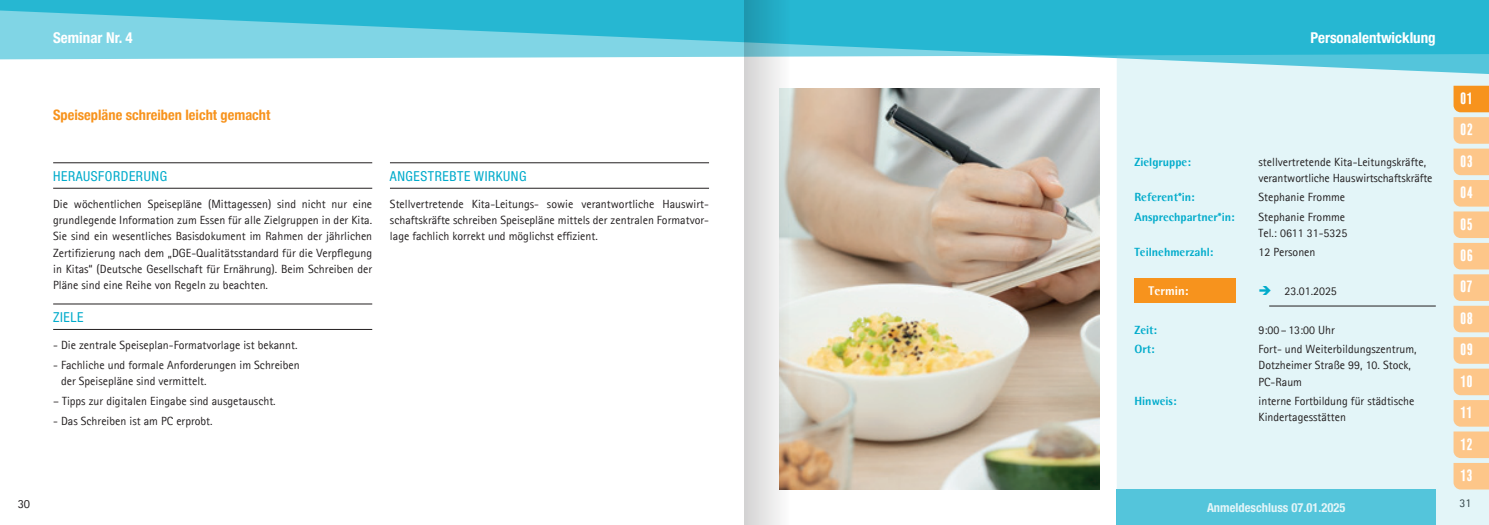
<style>
.page{position:relative;width:1489px;height:525px;background:#fff}
.page>*{position:absolute;margin:0;border:0;box-sizing:border-box;transform-origin:0 0}
.t1{font:700 condensed 15px "Helvetica Neue";color:#fff}
.t2{font:15px/31.4px "Balboa Plus Fill";letter-spacing:-.01em;color:#fff;text-align:justify}
.t3{font:700 condensed 14.38px "Helvetica Neue";color:#f7931d}
.t4{font:condensed 13.75px "Helvetica Neue";letter-spacing:.04em;color:#00abcb}
.t5{font:700 condensed 12.5px "Helvetica Neue";color:#fff}
.t6{font:800 12.5px "Agfa Rotis Semisans";color:#fff}
.t7{font:12.5px "Agfa Rotis Sans Serif";color:#231f20}
.t8{font:11.88px/16.2px "Agfa Rotis Sans Serif";color:#231f20}
.t9{font:800 11.88px "Agfa Rotis Semisans";color:#00abcb}
.s1{color:#00abcb}
</style>
<div class="page">
<svg style="left:0;top:0;width:1488px;height:60px;background:#47c2d9"></svg>
<svg style="left:1116px;top:54px;width:372px;height:470px;background:#d4f0f4"></svg>
<hr style="left:1269px;top:305px;width:166px;height:1px;background:#231f20">
<div style="left:1134px;top:277px;width:101px;height:25px;background:#f7931d"></div>
<hr style="left:390px;top:162px;width:319px;height:1px;background:#231f20">
<hr style="left:390px;top:188px;width:319px;height:1px;background:#231f20">
<hr style="left:53px;top:162px;width:319px;height:1px;background:#231f20">
<hr style="left:53px;top:188px;width:319px;height:1px;background:#231f20">
<hr style="left:53px;top:303px;width:319px;height:1px;background:#231f20">
<hr style="left:53px;top:329px;width:319px;height:1px;background:#231f20">
<img style="left:826px;top:89px;width:272px;height:400px">
<svg style="left:1453px;top:86px;width:35px;height:403px;background:#f8ca94"></svg>
<svg style="left:744px;top:0;width:82px;height:524px;background:#cbd3ce"></svg>
<p class="t1" style="left:53px;top:28px;width:81px">Seminar Nr. 4</p>
<p class="t3" style="left:53px;top:103px;width:219px">Speisepläne schreiben leicht gemacht</p>
<p class="t4" style="left:53px;top:168px;width:115px">HERAUSFORDERUNG</p>
<p class="t8" style="left:53px;top:195px;width:320px;text-align:justify">Die wöchentlichen Speisepläne (Mittagessen) sind nicht nur eine grundlegende Information zum Essen für alle Zielgruppen in der Kita.<br>Sie sind ein wesentliches Basisdokument im Rahmen der jährlichen Zertifizierung nach dem „DGE-Qualitätsstandard für die Verpflegung in Kitas“ (Deutsche Gesellschaft für Ernährung). Beim Schreiben der Pläne sind eine Reihe von Regeln zu beachten.</p>
<p class="t4" style="left:53px;top:309px;width:32px">ZIELE</p>
<p class="t8" style="left:53px;top:336px;width:246px">- Die zentrale Speiseplan-Formatvorlage ist bekannt.</p>
<p class="t8" style="left:61px;top:356px;width:240px;text-indent:-8px">- Fachliche und formale Anforderungen im Schreiben der Speisepläne sind vermittelt.</p>
<p class="t8" style="left:53px;top:392px;width:224px">– Tipps zur digitalen Eingabe sind ausgetauscht.</p>
<p class="t8" style="left:53px;top:412px;width:161px">- Das Schreiben ist am PC erprobt.</p>
<p class="t4" style="left:390px;top:168px;width:138px">ANGESTREBTE WIRKUNG</p>
<p class="t8" style="left:390px;top:195px;width:320px;text-align:justify">Stellvertretende Kita-Leitungs- sowie verantwortliche Hauswirt&shy;schaftskräfte schreiben Speisepläne mittels der zentralen Formatvor&shy;lage fachlich korrekt und möglichst effizient.</p>
<p class="t1" style="left:1310px;top:28px;width:127px">Personalentwicklung</p>
<p class="t9" style="left:1134px;top:154px;width:58px">Zielgruppe:</p>
<p class="t8" style="left:1258px;top:153px;width:175px">stellvertretende Kita-Leitungskräfte, verantwortliche Hauswirtschaftskräfte</p>
<p class="t9" style="left:1134px;top:190px;width:62px">Referent*in:</p>
<p class="t8" style="left:1258px;top:189px;width:88px">Stephanie Fromme</p>
<p class="t9" style="left:1134px;top:209px;width:102px">Ansprechpartner*in:</p>
<p class="t8" style="left:1258px;top:208px;width:90px">Stephanie Fromme<br>Tel.: 0611 31-5325</p>
<p class="t9" style="left:1134px;top:244px;width:80px">Teilnehmerzahl:</p>
<p class="t8" style="left:1258px;top:244px;width:58px">12 Personen</p>
<p class="t6" style="left:1148px;top:282px;width:41px">Termin:</p>
<p class="t8" style="left:1258px;top:283px;width:80px"><span class="s1">➔</span> 23.01.2025</p>
<p class="t9" style="left:1134px;top:322px;width:24px">Zeit:</p>
<p class="t8" style="left:1258px;top:321px;width:78px">9:00 – 13:00 Uhr</p>
<p class="t9" style="left:1134px;top:341px;width:22px">Ort:</p>
<p class="t8" style="left:1258px;top:341px;width:160px">Fort- und Weiterbildungszentrum,<br>Dotzheimer Straße 99, 10. Stock,<br>PC-Raum</p>
<p class="t9" style="left:1134px;top:393px;width:44px">Hinweis:</p>
<p class="t8" style="left:1258px;top:392px;width:157px">interne Fortbildung für städtische<br>Kindertagesstätten</p>
<p class="t2" style="left:1460px;top:82px;width:15px">01<br>02</p>
<p class="t2" style="left:1460px;top:145px;width:14px">03</p>
<p class="t2" style="left:1460px;top:177px;width:15px">04</p>
<p class="t2" style="left:1460px;top:208px;width:15px">05</p>
<p class="t2" style="left:1460px;top:239px;width:15px">06</p>
<p class="t2" style="left:1460px;top:271px;width:14px">07</p>
<p class="t2" style="left:1460px;top:302px;width:15px">08</p>
<p class="t2" style="left:1460px;top:334px;width:15px">09</p>
<p class="t2" style="left:1460px;top:365px;width:14px">10<br>11<br>12</p>
<p class="t2" style="left:1460px;top:459px;width:14px">13</p>
<p class="t7" style="left:18px;top:495px;width:14px">30</p>
<p class="t8" style="left:1459px;top:494px;width:13px">31</p>
<p class="t5" style="left:1206px;top:500px;width:140px">Anmeldeschluss 07.01.2025</p>
</div>
